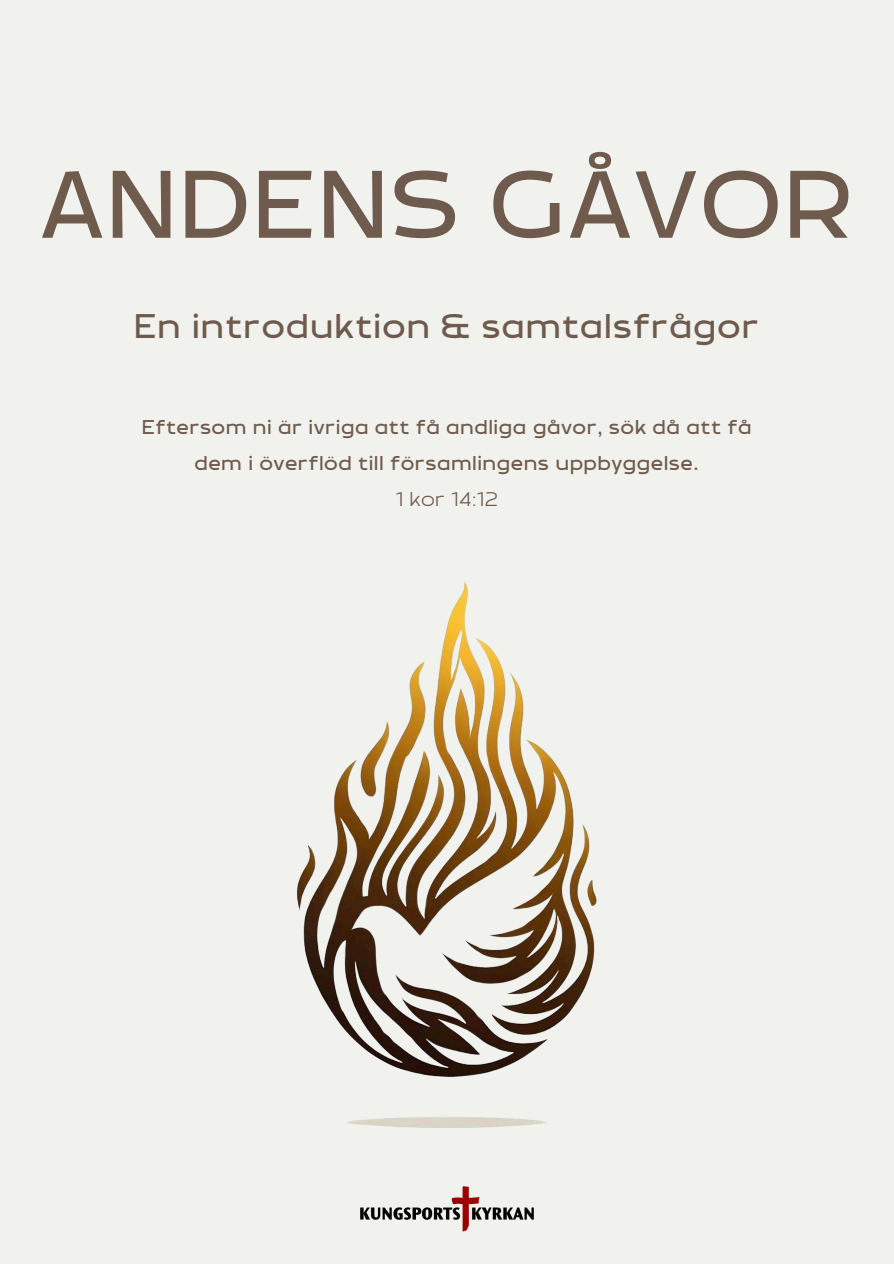
<style>
.page{position:relative;width:894px;height:1264px;background:#fff}
.page>*{position:absolute;margin:0;border:0;box-sizing:border-box;transform-origin:0 0}
.t1{font:126.3px "RTL Banana Regular";letter-spacing:.045em;color:#6e5b4d}
.t2{font:45.15px "RTL Banana Regular";letter-spacing:.045em;color:#6e5b4d}
.t3{font:26.25px/36px "RTL Banana Regular";letter-spacing:.045em;color:#6e5b4d;text-align:center}
.t4{font:26.25px "RTL Banana Light";letter-spacing:.045em;color:#6e5b4d}
</style>
<div class="page">
<div style="left:0;top:0;width:893px;height:1263px;background:#f1f2ed"></div>
<img style="left:297px;top:582px;width:300px;height:546px">
<img style="left:361px;top:1186px;width:172px;height:45px">
<p class="t1" style="left:42px;top:144px;width:810px">ANDENS GÅVOR</p>
<p class="t2" style="left:134px;top:304px;width:625px">En introduktion &amp; samtalsfrågor</p>
<p class="t3" style="left:142px;top:412px;width:610px">Eftersom ni är ivriga att få andliga gåvor, sök då att få dem i överflöd till församlingens uppbyggelse.</p>
<p class="t4" style="left:396px;top:486px;width:103px">1 kor 14:12</p>
</div>
